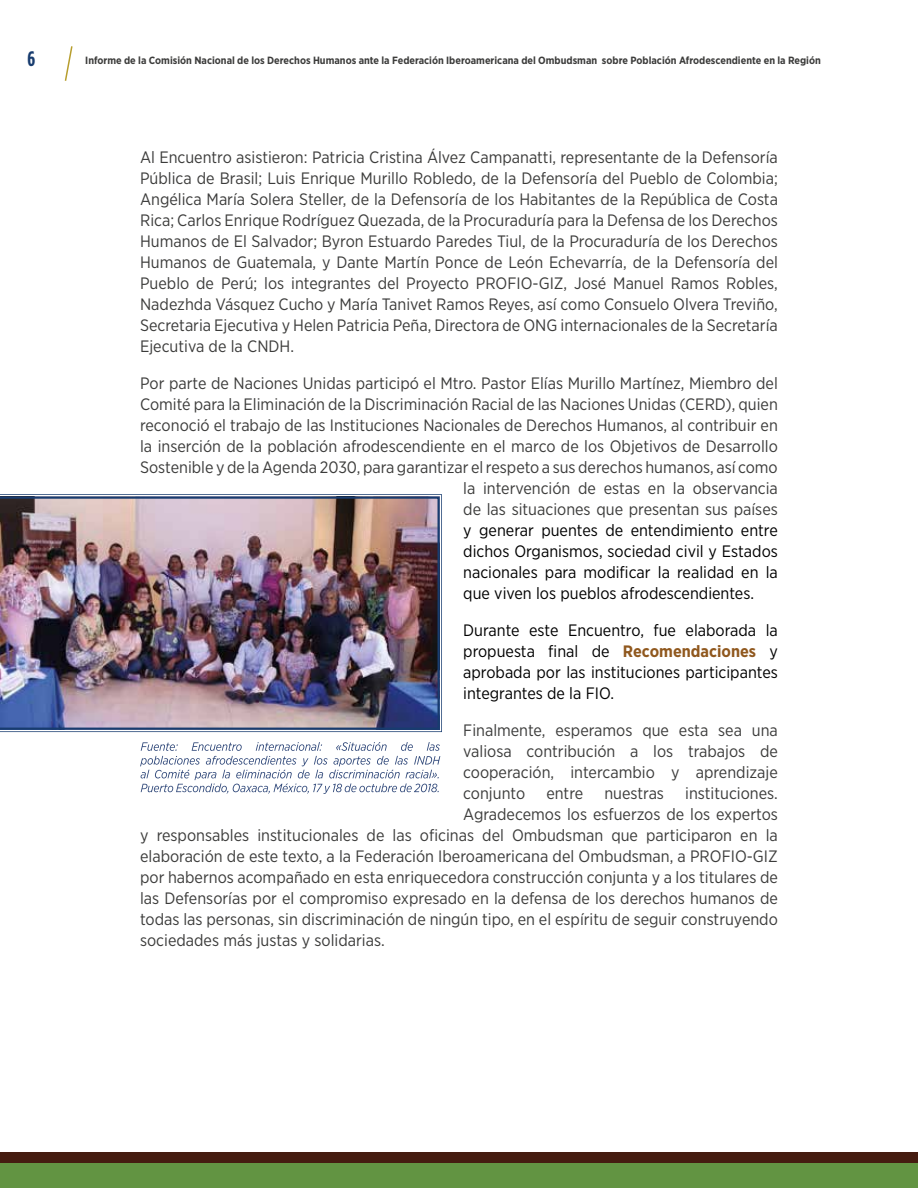
<style>
.page{position:relative;width:918px;height:1188px;background:#fff}
.page>*{position:absolute;margin:0;border:0;box-sizing:border-box;transform-origin:0 0}
.t1{font:700 21px "Gotham Condensed";color:#183c6f}
.t2{font:16.5px/21px "Gotham Narrow";color:#3c3c3b;text-align:justify}
.t3{font:16.5px/21px "Gotham Narrow";color:#000;text-align:justify}
.t4{font:700 10.5px "Gotham Narrow";color:#3c3c3b}
.s1{font-weight:700;color:#90581e}
</style>
<div class="page">
<div style="left:0;top:1162px;width:917px;height:26px;background:#629442"></div>
<div style="left:0;top:1152px;width:917px;height:10px;background:#451c10"></div>
<svg style="left:65px;top:46px;width:8px;height:35px"></svg>
<svg style="left:0;top:494px;width:442px;height:238px"></svg>
<img style="left:0;top:496px;width:440px;height:234px">
<svg style="left:140px;top:742px;width:300px;height:52px"></svg>
<p class="t1" style="left:28px;top:47px;width:9px">6</p>
<p class="t4" style="left:85px;top:54px;width:737px">Informe de la Comisión Nacional de los Derechos Humanos ante la Federación Iberoamericana del Ombudsman sobre Población Afrodescendiente en la Región</p>
<p class="t2" style="left:140px;top:146px;width:639px">Al Encuentro asistieron: Patricia Cristina Álvez Campanatti, representante de la Defensoría Pública de Brasil; Luis Enrique Murillo Robledo, de la Defensoría del Pueblo de Colombia; Angélica María Solera Steller, de la Defensoría de los Habitantes de la República de Costa Rica; Carlos Enrique Rodríguez Quezada, de la Procuraduría para la Defensa de los Derechos Humanos de El Salvador; Byron Estuardo Paredes Tiul, de la Procuraduría de los Derechos Humanos de Guatemala, y Dante Martín Ponce de León Echevarría, de la Defensoría del Pueblo de Perú; los integrantes del Proyecto PROFIO-GIZ, José Manuel Ramos Robles, Nadezhda Vásquez Cucho y María Tanivet Ramos Reyes, así como Consuelo Olvera Treviño, Secretaria Ejecutiva y Helen Patricia Peña, Directora de ONG internacionales de la Secretaría Ejecutiva de la CNDH.</p>
<p class="t2" style="left:140px;top:372px;width:639px;text-align:right">Por parte de Naciones Unidas participó el Mtro. Pastor Elías Murillo Martínez, Miembro del Comité para la Eliminación de la Discriminación Racial de las Naciones Unidas (CERD), quien reconoció el trabajo de las Instituciones Nacionales de Derechos Humanos, al contribuir en la inserción de la población afrodescendiente en el marco de los Objetivos de Desarrollo Sostenible y de la Agenda 2030, para garantizar el respeto a sus derechos humanos, así como la intervención de estas en la observancia<br>de las situaciones que presentan sus países</p>
<p class="t3" style="left:463px;top:519px;width:316px">y generar puentes de entendimiento entre dichos Organismos, sociedad civil y Estados nacionales para modificar la realidad en la que viven los pueblos afrodescendientes.</p>
<p class="t3" style="left:463px;top:619px;width:316px">Durante este Encuentro, fue elaborada la propuesta final de <span class="s1">Recomendaciones</span> y aprobada por las instituciones participantes integrantes de la FIO.</p>
<p class="t2" style="left:463px;top:719px;width:316px">Finalmente, esperamos que esta sea una valiosa contribución a los trabajos de cooperación, intercambio y aprendizaje conjunto</p>
<p class="t2" style="left:546px;top:782px;width:38px">entre</p>
<p class="t2" style="left:604px;top:782px;width:61px">nuestras</p>
<p class="t2" style="left:685px;top:782px;width:94px">instituciones.</p>
<p class="t2" style="left:463px;top:803px;width:316px">Agradecemos los esfuerzos de los expertos</p>
<p class="t2" style="left:140px;top:824px;width:639px">y responsables institucionales de las oficinas del Ombudsman que participaron en la</p>
<p class="t2" style="left:140px;top:845px;width:639px">elaboración de este texto, a la Federación Iberoamericana del Ombudsman, a PROFIO-GIZ</p>
<p class="t2" style="left:140px;top:866px;width:639px">por habernos acompañado en esta enriquecedora construcción conjunta y a los titulares de</p>
<p class="t2" style="left:140px;top:887px;width:639px">las Defensorías por el compromiso expresado en la defensa de los derechos humanos de</p>
<p class="t2" style="left:140px;top:908px;width:639px">todas las personas, sin discriminación de ningún tipo, en el espíritu de seguir construyendo</p>
<p class="t2" style="left:140px;top:929px;width:246px">sociedades más justas y solidarias.</p>
</div>
